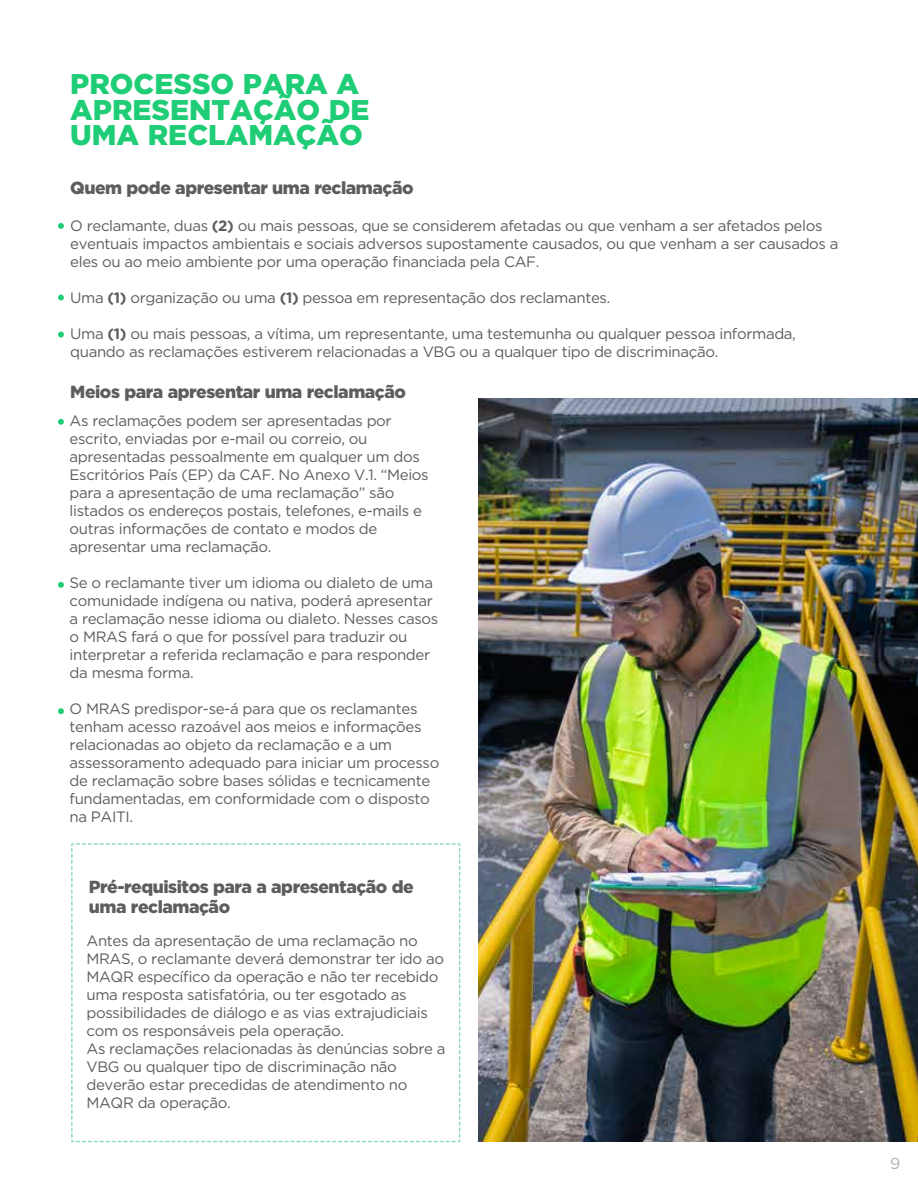
<style>
.page{position:relative;width:918px;height:1188px;background:#fff}
.page>*{position:absolute;margin:0;border:0;box-sizing:border-box;transform-origin:0 0}
.t1{font:900 28.5px/25.5px "Gotham";color:#1ecd76}
.t2{font:900 17.55px/21px "Gotham";letter-spacing:-.025em;color:#5f5c5d}
.t3{font:15.9px "Gotham";color:#b2b2b2}
.t4{font:15px/18px "Gotham";letter-spacing:-.025em;color:#5f5c5d}
.s1{font-weight:700}
</style>
<div class="page">
<img style="left:479px;top:398px;width:439px;height:744px">
<svg style="left:58px;top:223px;width:6px;height:6px"></svg>
<svg style="left:58px;top:295px;width:6px;height:5px"></svg>
<svg style="left:58px;top:332px;width:6px;height:5px"></svg>
<svg style="left:58px;top:419px;width:6px;height:6px"></svg>
<svg style="left:58px;top:582px;width:6px;height:6px"></svg>
<svg style="left:58px;top:708px;width:6px;height:6px"></svg>
<svg style="left:71px;top:843px;width:390px;height:300px"></svg>
<h1 class="t1" style="left:70px;top:71px;width:301px">PROCESSO PARA A<br>APRESENTAÇÃO DE<br>UMA RECLAMAÇÃO</h1>
<p class="t2" style="left:70px;top:177px;width:345px">Quem pode apresentar uma reclamação</p>
<p class="t4" style="left:70px;top:217px;width:770px">O reclamante, duas <span class="s1">(2)</span> ou mais pessoas, que se considerem afetadas ou que venham a ser afetados pelos eventuais impactos ambientais e sociais adversos supostamente causados, ou que venham a ser causados a eles ou ao meio ambiente por uma operação financiada pela CAF.</p>
<p class="t4" style="left:70px;top:289px;width:542px">Uma <span class="s1">(1)</span> organização ou uma <span class="s1">(1)</span> pessoa em representação dos reclamantes.</p>
<p class="t4" style="left:70px;top:325px;width:727px">Uma <span class="s1">(1)</span> ou mais pessoas, a vítima, um representante, uma testemunha ou qualquer pessoa informada, quando as reclamações estiverem relacionadas a VBG ou a qualquer tipo de discriminação.</p>
<p class="t2" style="left:70px;top:381px;width:337px">Meios para apresentar uma reclamação</p>
<p class="t4" style="left:70px;top:412px;width:361px">As reclamações podem ser apresentadas por escrito, enviadas por e-mail ou correio, ou apresentadas pessoalmente em qualquer um dos Escritórios País (EP) da CAF. No Anexo V.1. “Meios para a apresentação de uma reclamação” são listados os endereços postais, telefones, e-mails e outras informações de contato e modos de apresentar uma reclamação.</p>
<p class="t4" style="left:70px;top:574px;width:370px">Se o reclamante tiver um idioma ou dialeto de uma comunidade indígena ou nativa, poderá apresentar a reclamação nesse idioma ou dialeto. Nesses casos o MRAS fará o que for possível para traduzir ou interpretar a referida reclamação e para responder da mesma forma.</p>
<p class="t4" style="left:70px;top:700px;width:371px">O MRAS predispor-se-á para que os reclamantes tenham acesso razoável aos meios e informações relacionadas ao objeto da reclamação e a um assessoramento adequado para iniciar um processo de reclamação sobre bases sólidas e tecnicamente fundamentadas, em conformidade com o disposto na PAITI.</p>
<p class="t2" style="left:89px;top:876px;width:326px">Pré-requisitos para a apresentação de uma reclamação</p>
<p class="t4" style="left:87px;top:932px;width:361px">Antes da apresentação de uma reclamação no MRAS, o reclamante deverá demonstrar ter ido ao MAQR específico da operação e não ter recebido uma resposta satisfatória, ou ter esgotado as possibilidades de diálogo e as vias extrajudiciais com os responsáveis pela operação.<br>As reclamações relacionadas às denúncias sobre a VBG ou qualquer tipo de discriminação não deverão estar precedidas de atendimento no MAQR da operação.</p>
<p class="t3" style="left:890px;top:1153px;width:12px">9</p>
</div>
